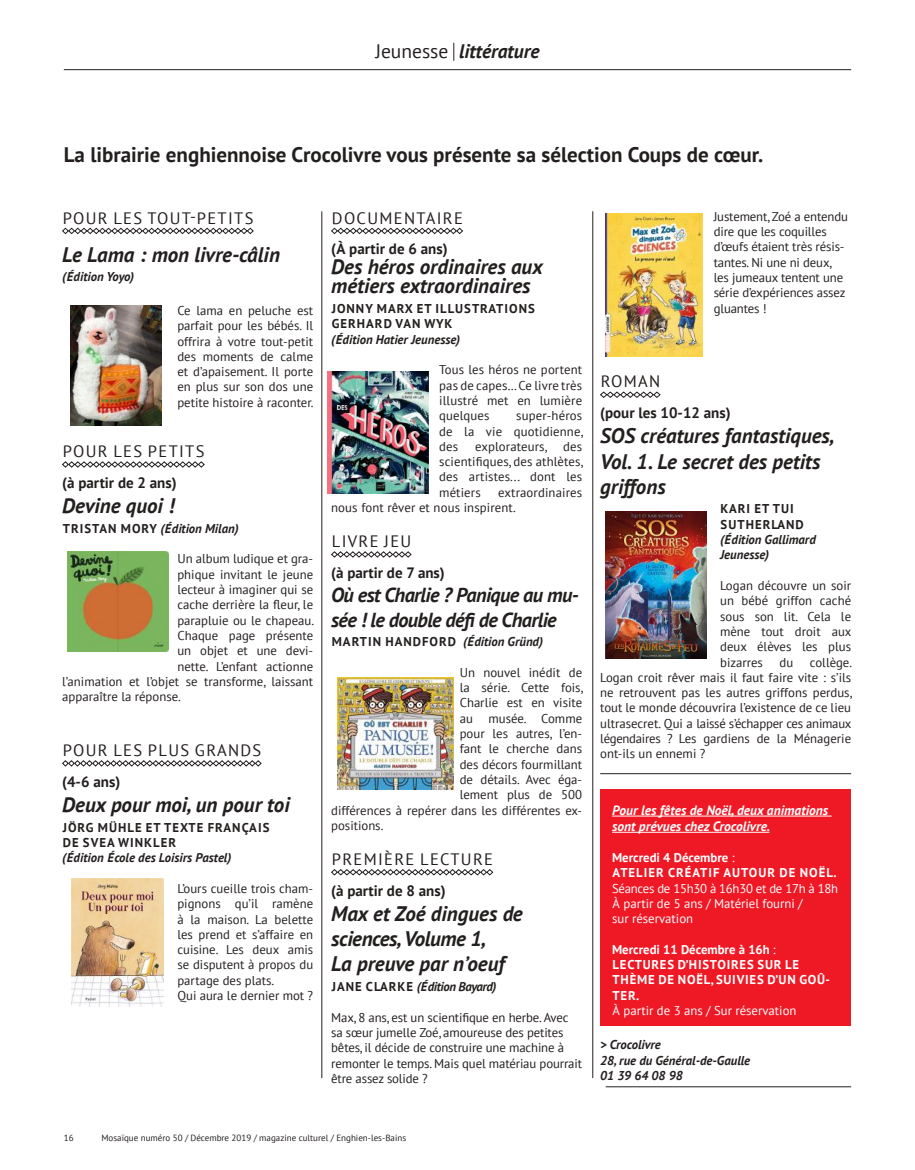
<style>
.page{position:relative;width:915px;height:1170px;background:#fff}
.page>*{position:absolute;margin:0;border:0;box-sizing:border-box;transform-origin:0 0}
.t1{font:italic 700 21px/25.2px "PT Sans";color:#241f1f}
.t2{font:700 21px "PT Sans";color:#241f1f}
.t3{font:italic 700 20.25px/24.3px "PT Sans";letter-spacing:-.03em;color:#241f1f}
.t4{font:italic 700 19.5px "PT Sans";color:#241f1f}
.t5{font:16.5px "PT Sans";letter-spacing:.08em;color:#241f1f}
.t6{font:700 15px "PT Sans";color:#241f1f}
.t7{font:italic 700 13.5px/16.2px "PT Sans";color:#fff}
.t8{font:12.75px/15.3px "PT Sans";color:#241f1f;text-align:justify}
.t9{font:italic 700 12.75px/15.3px "PT Sans";color:#241f1f}
.t10{font:700 12.75px/15.3px "PT Sans";letter-spacing:.08em;color:#241f1f}
.t11{font:12.75px/15.3px "PT Sans";color:#fff}
.t12{font:700 12.75px/15.3px "PT Sans";letter-spacing:.06em;color:#fff}
.t13{font:700 12.75px/15.3px "PT Sans";letter-spacing:.08em;color:#fff}
.t14{font:italic 700 12.75px "PT Sans";letter-spacing:-.03em;color:#241f1f}
.t15{font:9px "PT Sans";color:#241f1f}
.s1{font-weight:400;font-style:normal}
.s2{font-style:normal}
.s3{font-style:italic}
.s4{font-weight:400}
</style>
<div class="page">
<hr style="left:64px;top:69px;width:786px;height:1px;background:#241f1f">
<svg style="left:453px;top:43px;width:1px;height:18px"></svg>
<svg style="left:62px;top:227px;width:192px;height:7px"></svg>
<svg style="left:62px;top:461px;width:143px;height:7px"></svg>
<svg style="left:62px;top:760px;width:200px;height:6px"></svg>
<img style="left:71px;top:305px;width:90px;height:121px">
<svg style="left:331px;top:227px;width:132px;height:7px"></svg>
<svg style="left:331px;top:551px;width:80px;height:6px"></svg>
<svg style="left:331px;top:869px;width:162px;height:6px"></svg>
<svg style="left:600px;top:391px;width:60px;height:7px"></svg>
<img style="left:68px;top:551px;width:100px;height:100px">
<img style="left:337px;top:677px;width:116px;height:112px">
<img style="left:72px;top:878px;width:92px;height:128px">
<img style="left:328px;top:371px;width:101px;height:122px">
<img style="left:605px;top:511px;width:100px;height:147px">
<img style="left:605px;top:214px;width:97px;height:142px">
<div style="left:600px;top:789px;width:250px;height:236px;background:#ef1926"></div>
<hr style="left:612px;top:815px;width:219px;height:1px;background:#fff">
<hr style="left:612px;top:831px;width:157px;height:1px;background:#fff">
<hr style="left:321px;top:211px;width:1px;height:866px;background:#241f1f">
<hr style="left:600px;top:773px;width:250px;height:1px;background:#241f1f">
<hr style="left:605px;top:1086px;width:245px;height:1px;background:#241f1f">
<hr style="left:592px;top:211px;width:1px;height:866px;background:#241f1f">
<h3 class="t4" style="left:375px;top:38px;width:166px"><span class="s1">Jeunesse</span> littérature</h3>
<h1 class="t2" style="left:64px;top:140px;width:700px">La librairie enghiennoise Crocolivre vous présente sa sélection Coups de cœur.</h1>
<p class="t5" style="left:63px;top:207px;width:192px">POUR LES TOUT-PETITS</p>
<h1 class="t1" style="left:62px;top:241px;width:219px">Le Lama : mon livre-câlin</h1>
<p class="t9" style="left:62px;top:269px;width:73px">(Édition Yoyo)</p>
<p class="t8" style="left:177px;top:302px;width:138px">Ce lama en peluche est parfait pour les bébés. Il offrira à votre tout-petit des moments de calme et d’apaisement. Il porte en plus sur son dos une petite histoire à raconter.</p>
<p class="t5" style="left:63px;top:441px;width:143px">POUR LES PETITS</p>
<p class="t6" style="left:62px;top:472px;width:116px">(à partir de 2 ans)</p>
<h1 class="t1" style="left:62px;top:493px;width:113px">Devine quoi !</h1>
<p class="t9" style="left:63px;top:520px;width:177px"><span class="s2">TRISTAN MORY</span> (Édition Milan)</p>
<p class="t8" style="left:177px;top:551px;width:137px">Un album ludique et gra-</p>
<p class="t8" style="left:177px;top:566px;width:137px">phique invitant le jeune</p>
<p class="t8" style="left:177px;top:581px;width:137px">lecteur à imaginer qui se</p>
<p class="t8" style="left:177px;top:597px;width:137px">cache derrière la fleur, le</p>
<p class="t8" style="left:177px;top:612px;width:138px">parapluie ou le chapeau.</p>
<p class="t8" style="left:177px;top:627px;width:137px">Chaque page présente</p>
<p class="t8" style="left:177px;top:642px;width:137px">un objet et une devi-</p>
<p class="t8" style="left:177px;top:658px;width:137px">nette. L’enfant actionne</p>
<p class="t8" style="left:62px;top:673px;width:252px">l’animation et l’objet se transforme, laissant</p>
<p class="t8" style="left:62px;top:688px;width:120px">apparaître la réponse.</p>
<p class="t5" style="left:63px;top:739px;width:200px">POUR LES PLUS GRANDS</p>
<p class="t6" style="left:62px;top:771px;width:59px">(4-6 ans)</p>
<h1 class="t1" style="left:62px;top:791px;width:229px">Deux pour moi, un pour toi</h1>
<p class="t10" style="left:63px;top:819px;width:208px">JÖRG MÜHLE ET TEXTE FRANÇAIS<br>DE SVEA WINKLER</p>
<p class="t9" style="left:62px;top:849px;width:171px">(Édition École des Loisirs Pastel)</p>
<p class="t8" style="left:177px;top:880px;width:137px;text-align:left">L’ours cueille trois cham&shy;pignons qu’il ramène à la maison. La belette les prend et s’affaire en cuisine. Les deux amis se disputent à propos du partage des plats.<br>Qui aura le dernier mot ?</p>
<p class="t5" style="left:332px;top:207px;width:132px">DOCUMENTAIRE</p>
<p class="t6" style="left:331px;top:239px;width:118px">(À partir de 6 ans)</p>
<h1 class="t1" style="left:331px;top:256px;width:213px;line-height:19.5px">Des héros ordinaires aux métiers extraordinaires</h1>
<p class="t10" style="left:331px;top:300px;width:205px">JONNY MARX ET ILLUSTRATIONS<br>GERHARD VAN WYK</p>
<p class="t9" style="left:331px;top:331px;width:130px">(Édition Hatier Jeunesse)</p>
<p class="t8" style="left:439px;top:362px;width:144px">Tous les héros ne portent pas de capes… Ce livre très illustré met en lumière quelques</p>
<p class="t8" style="left:439px;top:408px;width:145px;text-indent:77px">super-héros de la vie quotidienne, des</p>
<p class="t8" style="left:439px;top:438px;width:145px;text-indent:36px">explorateurs, des scientifiques, des athlètes, des artistes... dont les métiers</p>
<p class="t8" style="left:331px;top:484px;width:252px;text-indent:167px">extraordinaires nous font rêver et nous inspirent.</p>
<p class="t5" style="left:332px;top:530px;width:81px">LIVRE JEU</p>
<p class="t6" style="left:331px;top:562px;width:115px">(à partir de 7 ans)</p>
<h2 class="t3" style="left:331px;top:582px;width:249px">Où est Charlie ? Panique au mu&shy;sée ! le double défi de Charlie</h2>
<p class="t10" style="left:331px;top:633px;width:213px">MARTIN HANDFORD <span class="s3">(Édition Gründ)</span></p>
<p class="t8" style="left:459px;top:664px;width:124px">Un nouvel inédit de</p>
<p class="t8" style="left:459px;top:679px;width:125px">la série. Cette fois,</p>
<p class="t8" style="left:459px;top:695px;width:124px">Charlie est en visite</p>
<p class="t8" style="left:459px;top:710px;width:124px">au musée. Comme</p>
<p class="t8" style="left:459px;top:725px;width:124px">pour les autres, l’en-</p>
<p class="t8" style="left:459px;top:740px;width:124px">fant le cherche dans</p>
<p class="t8" style="left:459px;top:756px;width:124px">des décors fourmillant</p>
<p class="t8" style="left:459px;top:771px;width:124px">de détails. Avec éga-</p>
<p class="t8" style="left:459px;top:786px;width:124px">lement plus de 500</p>
<p class="t8" style="left:331px;top:802px;width:252px">différences à repérer dans les différentes ex-</p>
<p class="t8" style="left:331px;top:817px;width:54px">positions.</p>
<p class="t5" style="left:332px;top:848px;width:163px">PREMIÈRE LECTURE</p>
<p class="t6" style="left:331px;top:880px;width:116px">(à partir de 8 ans)</p>
<h1 class="t1" style="left:331px;top:900px;width:193px">Max et Zoé dingues de sciences, Volume 1,<br>La preuve par n’oeuf</h1>
<p class="t14" style="left:331px;top:977px;width:166px"><span class="s2">JANE CLARKE</span> (Édition Bayard)</p>
<p class="t8" style="left:331px;top:1009px;width:252px;text-align:left">Max, 8 ans, est un scientifique en herbe. Avec sa sœur jumelle Zoé, amoureuse des petites bêtes, il décide de construire une machine à remonter le temps. Mais quel matériau pourrait être assez solide ?</p>
<p class="t8" style="left:713px;top:208px;width:136px;text-align:left">Justement, Zoé a entendu dire que les coquilles d’œufs étaient très résis&shy;tantes. Ni une ni deux, les jumeaux tentent une série d’expériences assez gluantes !</p>
<p class="t5" style="left:600px;top:371px;width:61px">ROMAN</p>
<p class="t6" style="left:600px;top:403px;width:132px">(pour les 10-12 ans)</p>
<h1 class="t1" style="left:600px;top:423px;width:236px">SOS créatures fantastiques,<br>Vol. 1. Le secret des petits griffons</h1>
<p class="t10" style="left:720px;top:501px;width:85px">KARI ET TUI<br>SUTHERLAND</p>
<p class="t9" style="left:719px;top:531px;width:97px">(Édition Gallimard<br>Jeunesse)</p>
<p class="t8" style="left:719px;top:577px;width:133px">Logan découvre un soir un bébé griffon caché sous son lit. Cela le mène tout droit aux deux élèves les plus bizarres</p>
<p class="t8" style="left:600px;top:654px;width:253px;text-indent:210px">collège.<br>Logan croit rêver mais il faut faire vite : s’ils ne retrouvent pas les autres griffons perdus, tout le monde découvrira l’existence de ce lieu ultrasecret. Qui a laissé s’échapper ces animaux légendaires ? Les gardiens de la Ménagerie ont-ils un ennemi ?</p>
<p class="t8" style="left:779px;top:654px;width:15px">du</p>
<p class="t7" style="left:612px;top:801px;width:217px">Pour les fêtes de Noël, deux animations sont prévues chez Crocolivre.</p>
<p class="t13" style="left:612px;top:849px;width:226px">Mercredi 4 Décembre <span class="s4">:<br></span>ATELIER CRÉATIF AUTOUR DE NOËL.</p>
<p class="t11" style="left:612px;top:880px;width:227px">Séances de 15h30 à 16h30 et de 17h à 18h<br>À partir de 5 ans / Matériel fourni /<br>sur réservation</p>
<p class="t12" style="left:612px;top:941px;width:219px">Mercredi 11 Décembre à 16h <span class="s4">:<br></span>LECTURES D’HISTOIRES SUR LE<br>THÈME DE NOËL, SUIVIES D’UN GOÛ-<br>TER.</p>
<p class="t11" style="left:612px;top:1002px;width:185px">À partir de 3 ans / Sur réservation</p>
<p class="t9" style="left:600px;top:1036px;width:151px">&gt; Crocolivre<br>28, rue du Général-de-Gaulle<br>01 39 64 08 98</p>
<p class="t15" style="left:64px;top:1132px;width:11px">16</p>
<p class="t15" style="left:101px;top:1132px;width:306px">Mosaïque numéro 50 / Décembre 2019 / magazine culturel / Enghien-les-Bains</p>
</div>
